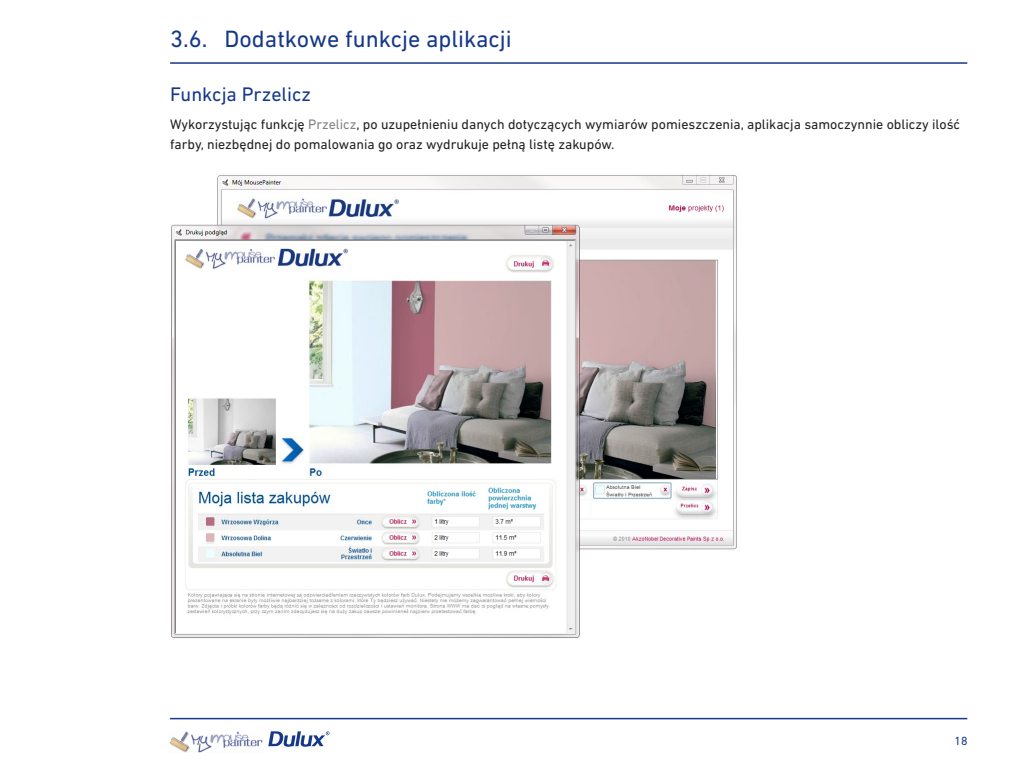
<style>
.page{position:relative;width:1024px;height:768px;background:#fff}
.page>*{position:absolute;margin:0;border:0;box-sizing:border-box;transform-origin:0 0}
.t1{font:24px "DIN Next LT Pro";color:#153889}
.śródtytuł{font:20px "DIN Next LT Pro";color:#153889}
.tekst{font:14px/20px "DIN Next LT Pro";color:#231f20}
.t2{font:12px "DIN Next LT Pro";color:#153889}
.s1{color:#808285}
</style>
<div class="page">
<hr style="left:170px;top:62px;width:797px;height:2px;background:#153889">
<hr style="left:170px;top:718px;width:797px;height:1px;background:#153889">
<svg style="left:268px;top:731px;width:62px;height:16px"></svg>
<img style="left:170px;top:731px;width:93px;height:22px">
<img style="left:171px;top:175px;width:566px;height:463px">
<p class="t1" style="left:170px;top:25px;width:39px">3.6.</p>
<p class="t1" style="left:225px;top:25px;width:289px">Dodatkowe funkcje aplikacji</p>
<p class="śródtytuł" style="left:170px;top:82px;width:143px">Funkcja Przelicz</p>
<p class="tekst" style="left:170px;top:114px;width:792px">Wykorzystując funkcję <span class="s1">Przelicz</span>, po uzupełnieniu danych dotyczących wymiarów pomieszczenia, aplikacja samoczynnie obliczy ilość farby, niezbędnej do pomalowania go oraz wydrukuje pełną listę zakupów.</p>
<p class="t2" style="left:955px;top:734px;width:15px">18</p>
</div>
